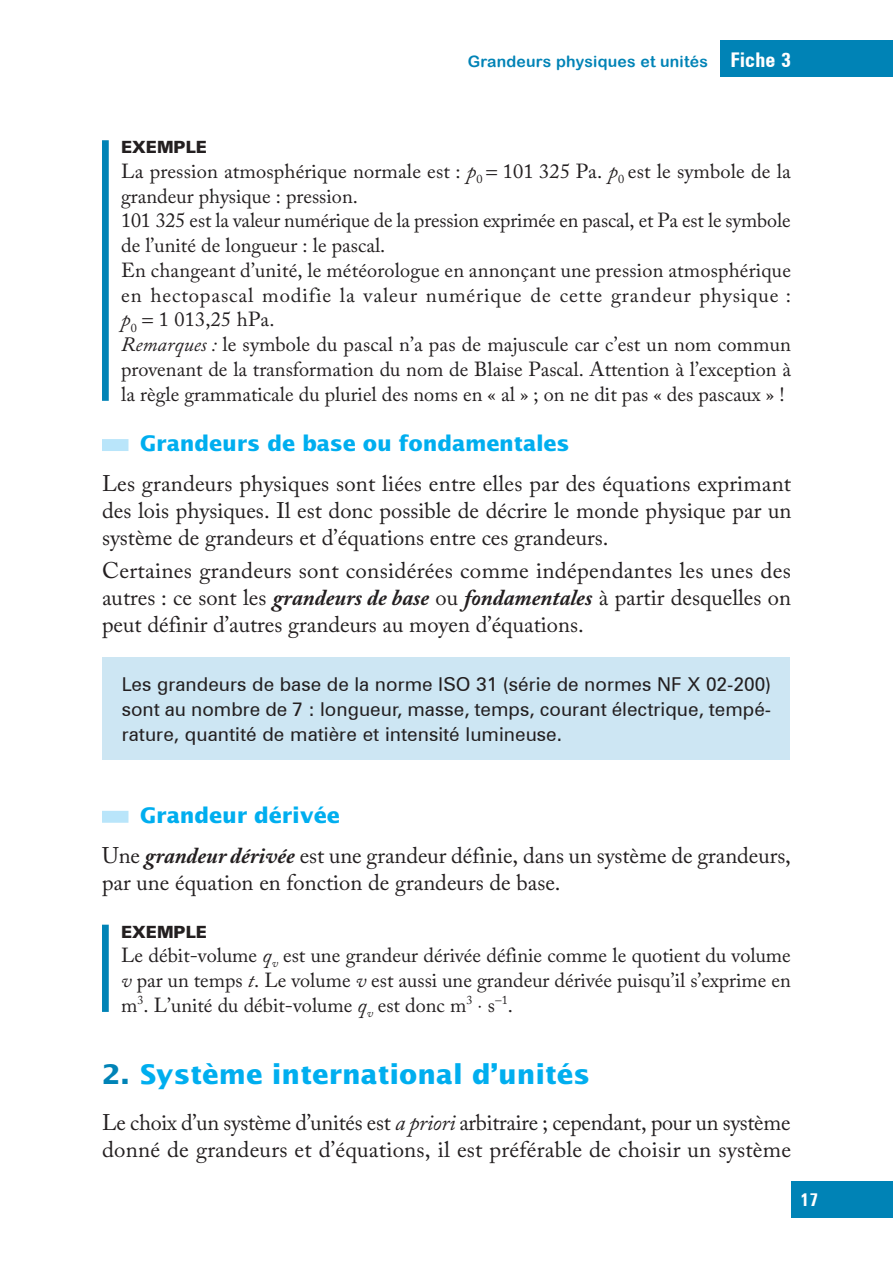
<style>
.page{position:relative;width:893px;height:1276px;background:#fff}
.page>*{position:absolute;margin:0;border:0;box-sizing:border-box;transform-origin:0 0}
.t1{font:700 27px "Lucida Sans Std";color:#00aeef}
.t2{font:22.5px/27px "Adobe Caslon Pro";color:#231f20;text-align:justify}
.t3{font:700 21.38px "Lucida Sans Std";letter-spacing:-.01em;color:#00aeef}
.t4{font:20.25px/24.8px "Adobe Caslon Pro";color:#231f20}
.t5{font:19.12px/24.8px "Zurich BT";color:#231f20;text-align:justify}
.t6{font:18px "Zurich Bold Condensed BT";color:#fff}
.t7{font:16.88px "Zurich Black BT";color:#231f20}
.t8{font:15.75px "Arial Rounded MT Bold";letter-spacing:.015em;color:#0083b6}
.s1{font-family:"Zurich Bold Condensed BT";font-size:20.25px;color:#fff}
.s2{font-style:italic}
.s3{font-weight:700;font-style:italic}
.s4{color:#0083b6}
</style>
<div class="page">
<div style="left:721px;top:40px;width:172px;height:37px;background:#0083b6"></div>
<div style="left:791px;top:1181px;width:102px;height:36px;background:#0083b6"></div>
<div style="left:102px;top:439px;width:26px;height:12px;background:#b9e5fa"></div>
<div style="left:102px;top:810px;width:26px;height:12px;background:#b9e5fa"></div>
<div style="left:103px;top:657px;width:687px;height:103px;background:#cde6f3"></div>
<div style="left:102px;top:140px;width:7px;height:261px;background:#0083b6"></div>
<div style="left:102px;top:924px;width:7px;height:88px;background:#0083b6"></div>
<p class="t8" style="left:468px;top:52px;width:325px">Grandeurs physiques et unités <span class="s1">Fiche 3</span></p>
<p class="t7" style="left:121px;top:137px;width:85px">EXEMPLE</p>
<p class="t4" style="left:121px;top:158px;width:671px">La pression atmosphérique normale est : <span class="s2">p</span><sub>0</sub> 101 325 Pa. <span class="s2">p</span><sub>0</sub> est le symbole de la grandeur physique : pression.<br>101 325 est la valeur numérique de la pression exprimée en pascal, et Pa est le symbole de l’unité de longueur : le pascal.<br>En changeant d’unité, le météorologue en annonçant une pression atmosphérique en hectopascal modifie la valeur numérique de cette grandeur physique : <span class="s2">p</span><sub>0</sub> 1 013,25 hPa.<br><span class="s2">Remarques :</span> le symbole du pascal n’a pas de majuscule car c’est un nom commun provenant de la transformation du nom de Blaise Pascal. Attention à l’exception à la règle grammaticale du pluriel des noms en « al » ; on ne dit pas « des pascaux » !</p>
<p class="t3" style="left:140px;top:431px;width:431px">Grandeurs de base ou fondamentales</p>
<p class="t2" style="left:102px;top:469px;width:691px">Les grandeurs physiques sont liées entre elles par des équations exprimant des lois physiques. Il est donc possible de décrire le monde physique par un système de grandeurs et d’équations entre ces grandeurs.</p>
<p class="t2" style="left:102px;top:557px;width:690px">Certaines grandeurs sont considérées comme indépendantes les unes des autres : ce sont les <span class="s3">grandeurs de base</span> ou <span class="s3">fondamentales</span> à partir desquelles on peut définir d’autres grandeurs au moyen d’équations.</p>
<p class="t5" style="left:122px;top:672px;width:651px">Les grandeurs de base de la norme ISO 31 (série de normes NF X 02-200) sont au nombre de 7 : longueur, masse, temps, courant électrique, tempé&shy;rature, quantité de matière et intensité lumineuse.</p>
<p class="t3" style="left:140px;top:803px;width:201px">Grandeur dérivée</p>
<p class="t2" style="left:102px;top:841px;width:690px">Une <span class="s3">grandeur dérivée</span> est une grandeur définie, dans un système de grandeurs, par une équation en fonction de grandeurs de base.</p>
<p class="t7" style="left:121px;top:921px;width:85px">EXEMPLE</p>
<p class="t4" style="left:121px;top:943px;width:671px;text-align:justify">Le débit-volume <span class="s2">q</span><sub>v</sub> est une grandeur dérivée définie comme le quotient du volume <span class="s2">v</span> par un temps <span class="s2">t</span>. Le volume <span class="s2">v</span> est aussi une grandeur dérivée puisqu’il s’exprime en m<sup>3</sup>. L’unité du débit-volume <span class="s2">q</span><sub>v</sub> est donc m<sup>3</sup> ⋅ s−<sup>1</sup>.</p>
<p class="t1" style="left:102px;top:1059px;width:490px"><span class="s4">2.</span> Système international d’unités</p>
<p class="t2" style="left:102px;top:1108px;width:690px">Le choix d’un système d’unités est <span class="s2">a priori</span> arbitraire ; cependant, pour un système donné de grandeurs et d’équations, il est préférable de choisir un système</p>
<p class="t6" style="left:800px;top:1188px;width:19px">17</p>
</div>
